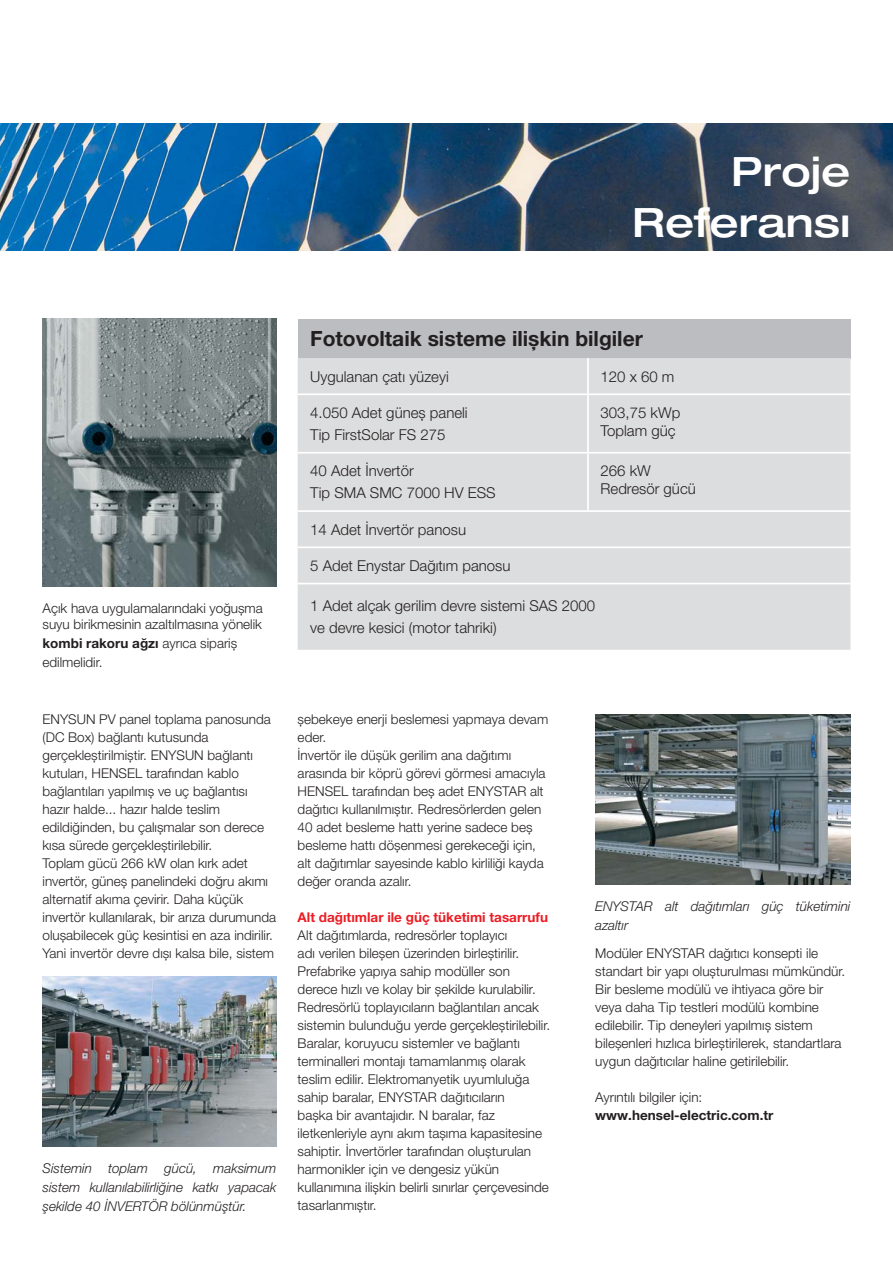
<style>
.page{position:relative;width:893px;height:1263px;background:#fff}
.page>*{position:absolute;margin:0;border:0;box-sizing:border-box;transform-origin:0 0}
.t1{font:500 expanded 40.5px/50.2px "Helvetica Neue LT Pro";color:#fff;text-align:right}
.t2{font:700 21px "Helvetica Neue LT Pro";color:#231f20}
.t3{font:300 15px/22.2px "Helvetica Neue LT Pro";color:#231f20}
.t4{font:300 13.5px/18px "Helvetica Neue LT Pro";color:#231f20}
.t5{font:italic 300 13.5px/18.8px "Helvetica Neue LT Pro";color:#231f20;text-align:justify}
.t6{font:700 13.5px "Helvetica Neue LT Pro";color:#ed1c24}
.t7{font:700 13.5px "Helvetica Neue LT Pro";color:#231f20}
.s1{font-weight:700}
</style>
<div class="page">
<img style="left:43px;top:977px;width:233px;height:170px">
<img style="left:0;top:123px;width:893px;height:128px">
<div style="left:298px;top:319px;width:552px;height:39px;background:#bbbdc0"></div>
<div style="left:298px;top:358px;width:552px;height:292px;background:#dcddde"></div>
<hr style="left:587px;top:358px;width:2px;height:35px;background:#fff">
<hr style="left:298px;top:393px;width:552px;height:2px;background:#fff">
<hr style="left:587px;top:395px;width:2px;height:57px;background:#fff">
<hr style="left:298px;top:452px;width:552px;height:2px;background:#fff">
<hr style="left:587px;top:454px;width:2px;height:56px;background:#fff">
<hr style="left:298px;top:510px;width:552px;height:2px;background:#fff">
<hr style="left:298px;top:546px;width:552px;height:2px;background:#fff">
<hr style="left:298px;top:583px;width:552px;height:1px;background:#fff">
<img style="left:43px;top:319px;width:233px;height:267px">
<img style="left:595px;top:714px;width:255px;height:170px">
<p class="t4" style="left:43px;top:602px;width:222px;line-height:16.2px">Açık hava uygulamalarındaki yoğușma suyu birikmesinin azaltılmasına yönelik</p>
<p class="t4" style="left:43px;top:635px;width:196px;line-height:18.8px"><span class="s1">kombi rakoru ağzı</span> ayrıca sipariș edilmelidir.</p>
<h1 class="t1" style="left:632px;top:152px;width:220px">Proje<br>Referansı</h1>
<h2 class="t2" style="left:310px;top:331px;width:334px">Fotovoltaik sisteme ilișkin bilgiler</h2>
<p class="t3" style="left:310px;top:367px;width:140px">Uygulanan çatı yüzeyi</p>
<p class="t3" style="left:600px;top:367px;width:75px">120 x 60 m</p>
<p class="t3" style="left:310px;top:403px;width:159px">4.050 Adet güneș paneli<br>Tip FirstSolar FS 275</p>
<p class="t3" style="left:600px;top:405px;width:81px;line-height:18px">303,75 kWp<br>Toplam güç</p>
<p class="t3" style="left:310px;top:462px;width:187px">40 Adet İnvertör<br>Tip SMA SMC 7000 HV ESS</p>
<p class="t3" style="left:600px;top:464px;width:97px;line-height:18px">266 kW<br>Redresör gücü</p>
<p class="t3" style="left:310px;top:520px;width:157px">14 Adet İnvertör panosu</p>
<p class="t3" style="left:310px;top:556px;width:202px">5 Adet Enystar Dağıtım panosu</p>
<p class="t3" style="left:310px;top:596px;width:287px">1 Adet alçak gerilim devre sistemi SAS 2000 ve devre kesici (motor tahriki)</p>
<p class="t4" style="left:43px;top:712px;width:235px">ENYSUN PV panel toplama panosunda (DC Box) bağlantı kutusunda gerçekleștirilmiștir. ENYSUN bağlantı kutuları, HENSEL tarafından kablo bağlantıları yapılmıș ve uç bağlantısı hazır halde... hazır halde teslim edildiğinden, bu çalıșmalar son derece kısa sürede gerçekleștirilebilir.<br>Toplam gücü 266 kW olan kırk adet invertör, güneș panelindeki doğru akımı alternatif akıma çevirir. Daha küçük invertör kullanılarak, bir arıza durumunda olușabilecek güç kesintisi en aza indirilir.<br>Yani invertör devre dıșı kalsa bile, sistem</p>
<p class="t4" style="left:298px;top:712px;width:252px">șebekeye enerji beslemesi yapmaya devam eder.<br>İnvertör ile düșük gerilim ana dağıtımı arasında bir köprü görevi görmesi amacıyla HENSEL tarafından beș adet ENYSTAR alt dağıtıcı kullanılmıștır. Redresörlerden gelen 40 adet besleme hattı yerine sadece beș besleme hattı döșenmesi gerekeceği için, alt dağıtımlar sayesinde kablo kirliliği kayda değer oranda azalır.</p>
<p class="t6" style="left:298px;top:912px;width:252px">Alt dağıtımlar ile güç tüketimi tasarrufu</p>
<p class="t4" style="left:298px;top:928px;width:254px">Alt dağıtımlarda, redresörler toplayıcı<br>adı verilen bileșen üzerinden birleștirilir.<br>Prefabrike yapıya sahip modüller son derece hızlı ve kolay bir șekilde kurulabilir.<br>Redresörlü toplayıcıların bağlantıları ancak sistemin bulunduğu yerde gerçekleștirilebilir.<br>Baralar, koruyucu sistemler ve bağlantı terminalleri montajı tamamlanmıș olarak teslim edilir. Elektromanyetik uyumluluğa sahip baralar, ENYSTAR dağıtıcıların<br>bașka bir avantajıdır. N baralar, faz iletkenleriyle aynı akım tașıma kapasitesine sahiptir. İnvertörler tarafından olușturulan harmonikler için ve dengesiz yükün kullanımına ilișkin belirli sınırlar çerçevesinde tasarlanmıștır.</p>
<p class="t5" style="left:43px;top:1161px;width:235px">Sistemin toplam gücü, maksimum sistem kullanılabilirliğine katkı yapacak şekilde 40 İNVERTÖR bölünmüştür.</p>
<p class="t5" style="left:595px;top:899px;width:257px">ENYSTAR alt dağıtımları güç tüketimini azaltır</p>
<p class="t4" style="left:595px;top:945px;width:251px">Modüler ENYSTAR dağıtıcı konsepti ile standart bir yapı olușturulması mümkündür.<br>Bir besleme modülü ve ihtiyaca göre bir veya daha Tip testleri modülü kombine edilebilir. Tip deneyleri yapılmıș sistem bileșenleri hızlıca birleștirilerek, standartlara uygun dağıtıcılar haline getirilebilir.</p>
<p class="t4" style="left:595px;top:1089px;width:109px">Ayrıntılı bilgiler için:</p>
<p class="t7" style="left:595px;top:1110px;width:180px">www.hensel-electric.com.tr</p>
</div>
